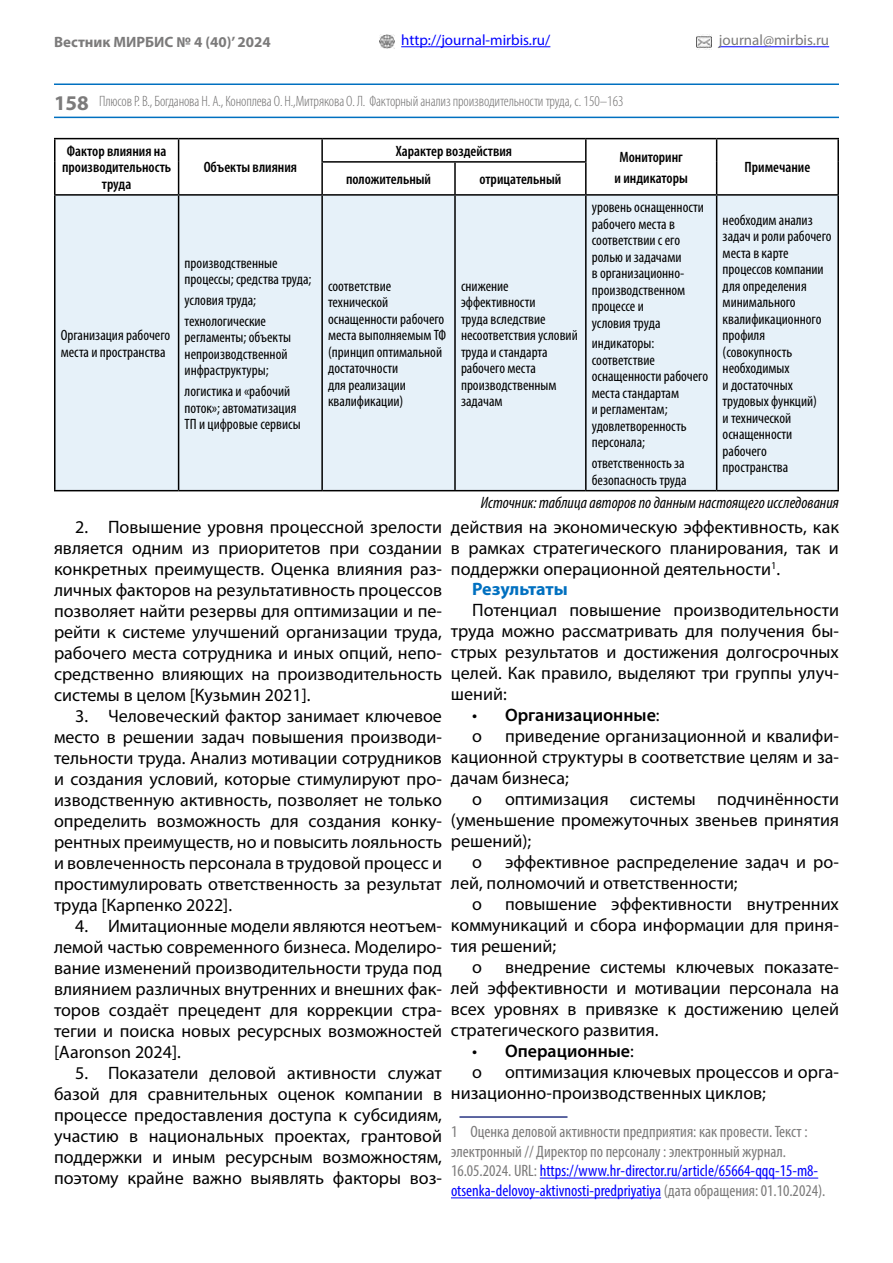
<style>
.page{position:relative;width:893px;height:1263px;background:#fff}
.page>*{position:absolute;margin:0;border:0;box-sizing:border-box;transform-origin:0 0}
.t1{font:700 21px "Myriad Pro";color:#7c7b7b}
.t2{font:18px/21px "Myriad Pro";color:#000;text-align:justify}
.t3{font:600 18px/21px "Myriad Pro";color:#000}
.t4{font:700 18px "Myriad Pro";letter-spacing:-.015em;color:#0070c0}
.t5{font:condensed 16.5px/19.8px "Myriad Pro";color:#7c7b7b}
.t6{font:italic condensed 16.5px "Myriad Pro";color:#000}
.t7{font:condensed 15px/16.5px "Myriad Pro";color:#000}
.t8{font:600 condensed 15px/16.5px "Myriad Pro";color:#000;text-align:center}
.t9{font:300 condensed 15px "Myriad Pro";letter-spacing:-.01em;color:#706f6f}
.t10{font:15px "Myriad Pro";color:#00f}
.t11{font:700 15px "Myriad Pro";color:#7c7b7b}
.t12{font:15px "Myriad Pro";color:#7c7b7b}
.s1{font-weight:400}
.s2{color:#00f}
</style>
<div class="page">
<hr style="left:719px;top:46px;width:110px;height:1px;background:#00f">
<hr style="left:54px;top:117px;width:785px;height:1px;background:#0070c0">
<img style="left:380px;top:34px;width:14px;height:15px">
<img style="left:696px;top:34px;width:16px;height:15px">
<hr style="left:401px;top:46px;width:149px;height:1px;background:#00f">
<hr style="left:54px;top:83px;width:785px;height:2px;background:#0070c0">
<div style="left:56px;top:196px;width:781px;height:294px;background:#e6f1f9"></div>
<hr style="left:54px;top:138px;width:125px;height:1px;background:#000">
<hr style="left:54px;top:139px;width:2px;height:23px;background:#000">
<hr style="left:179px;top:138px;width:143px;height:1px;background:#000">
<svg style="left:178px;top:139px;width:1px;height:23px"></svg>
<hr style="left:322px;top:138px;width:133px;height:1px;background:#000">
<hr style="left:321px;top:139px;width:2px;height:22px;background:#000">
<hr style="left:455px;top:138px;width:131px;height:1px;background:#000">
<hr style="left:586px;top:138px;width:131px;height:1px;background:#000">
<hr style="left:585px;top:139px;width:2px;height:22px;background:#000">
<hr style="left:717px;top:138px;width:122px;height:1px;background:#000">
<svg style="left:716px;top:139px;width:1px;height:23px"></svg>
<hr style="left:837px;top:139px;width:2px;height:23px;background:#000">
<hr style="left:54px;top:162px;width:2px;height:32px;background:#000">
<hr style="left:178px;top:162px;width:1px;height:32px;background:#000">
<hr style="left:321px;top:161px;width:134px;height:2px;background:#000">
<hr style="left:321px;top:163px;width:2px;height:31px;background:#000">
<hr style="left:455px;top:161px;width:132px;height:2px;background:#000">
<hr style="left:454px;top:163px;width:2px;height:31px;background:#000">
<hr style="left:585px;top:163px;width:2px;height:31px;background:#000">
<hr style="left:716px;top:162px;width:1px;height:32px;background:#000">
<hr style="left:837px;top:162px;width:2px;height:32px;background:#000">
<hr style="left:54px;top:194px;width:125px;height:2px;background:#000">
<hr style="left:54px;top:196px;width:2px;height:294px;background:#000">
<hr style="left:179px;top:194px;width:143px;height:2px;background:#000">
<hr style="left:178px;top:196px;width:1px;height:294px;background:#000">
<hr style="left:322px;top:194px;width:133px;height:2px;background:#000">
<hr style="left:321px;top:196px;width:2px;height:294px;background:#000">
<hr style="left:455px;top:194px;width:131px;height:2px;background:#000">
<hr style="left:454px;top:196px;width:2px;height:294px;background:#000">
<hr style="left:586px;top:194px;width:131px;height:2px;background:#000">
<hr style="left:585px;top:196px;width:2px;height:294px;background:#000">
<hr style="left:717px;top:194px;width:122px;height:2px;background:#000">
<hr style="left:716px;top:196px;width:1px;height:294px;background:#000">
<hr style="left:837px;top:196px;width:2px;height:294px;background:#000">
<hr style="left:54px;top:490px;width:125px;height:1px;background:#000">
<hr style="left:179px;top:490px;width:143px;height:1px;background:#000">
<hr style="left:322px;top:490px;width:133px;height:1px;background:#000">
<hr style="left:455px;top:490px;width:131px;height:1px;background:#000">
<hr style="left:586px;top:490px;width:131px;height:1px;background:#000">
<hr style="left:717px;top:490px;width:122px;height:1px;background:#000">
<hr style="left:459px;top:1116px;width:108px;height:2px;background:#283583">
<hr style="left:540px;top:1178px;width:278px;height:1px;background:#00f">
<hr style="left:451px;top:1197px;width:210px;height:1px;background:#00f">
<p class="t11" style="left:54px;top:32px;width:218px">Вестник МИРБИС № 4 (40)’ 2024</p>
<p class="t12" style="left:719px;top:31px;width:112px">journal@mirbis.ru</p>
<p class="t10" style="left:401px;top:31px;width:151px">http://journal-mirbis.ru/</p>
<p class="t1" style="left:54px;top:89px;width:36px">158</p>
<p class="t9" style="left:99px;top:92px;width:526px">Плюсов Р. В., Богданова Н. А., Коноплева О. Н.,Митрякова О. Л. Факторный анализ производительности труда, с. 150–163</p>
<p class="t8" style="left:62px;top:142px;width:111px">Фактор влияния на производительность труда</p>
<p class="t8" style="left:204px;top:159px;width:95px">Объекты влияния</p>
<p class="t7" style="left:61px;top:327px;width:111px">Организация рабочего места и пространства</p>
<p class="t7" style="left:185px;top:254px;width:128px">производственные процессы; средства труда;</p>
<p class="t7" style="left:185px;top:289px;width:83px;line-height:20.7px">условия труда; технологические</p>
<p class="t7" style="left:185px;top:329px;width:108px">регламенты; объекты непроизводственной инфраструктуры;</p>
<p class="t7" style="left:185px;top:383px;width:118px">логистика и «рабочий поток»; автоматизация<br>ТП и цифровые сервисы</p>
<p class="t8" style="left:396px;top:142px;width:118px">Характер воздействия</p>
<p class="t8" style="left:615px;top:146px;width:75px;line-height:20.7px">Мониторинг и индикаторы</p>
<p class="t8" style="left:744px;top:159px;width:67px">Примечание</p>
<p class="t8" style="left:346px;top:170px;width:87px">положительный</p>
<p class="t8" style="left:479px;top:170px;width:83px">отрицательный</p>
<p class="t7" style="left:592px;top:199px;width:114px">уровень оснащенности рабочего места в соответствии с его ролью и задачами<br>в организационно&shy;производственном процессе и<br>условия труда</p>
<p class="t7" style="left:592px;top:335px;width:118px">индикаторы: соответствие оснащенности рабочего места стандартам<br>и регламентам; удовлетворенность персонала;</p>
<p class="t7" style="left:592px;top:455px;width:96px">ответственность за безопасность труда</p>
<p class="t7" style="left:723px;top:211px;width:110px">необходим анализ задач и роли рабочего места в карте процессов компании для определения минимального квалификационного профиля (совокупность необходимых<br>и достаточных трудовых функций)<br>и технической оснащенности рабочего пространства</p>
<p class="t6" style="left:481px;top:492px;width:360px">Источник: таблица авторов по данным настоящего исследования</p>
<p class="t7" style="left:328px;top:277px;width:119px">соответствие технической оснащенности рабочего места выполняемым ТФ (принцип оптимальной достаточности<br>для реализации квалификации)</p>
<p class="t7" style="left:461px;top:277px;width:118px">снижение эффективности<br>труда вследствие несоответствия условий труда и стандарта рабочего места производственным задачам</p>
<p class="t2" style="left:54px;top:516px;width:389px;text-indent:21px">2. Повышение уровня процессной зрелости является одним из приоритетов при создании конкретных преимуществ. Оценка влияния раз&shy;личных факторов на результативность процессов позволяет найти резервы для оптимизации и пе&shy;рейти к системе улучшений организации труда, рабочего места сотрудника и иных опций, непо&shy;средственно влияющих на производительность системы в целом [Кузьмин 2021].</p>
<p class="t2" style="left:54px;top:705px;width:389px;text-indent:21px">3. Человеческий фактор занимает ключевое место в решении задач повышения производи&shy;тельности труда. Анализ мотивации сотрудников и создания условий, которые стимулируют про&shy;изводственную активность, позволяет не только определить возможность для создания конку&shy;рентных преимуществ, но и повысить лояльность и вовлеченность персонала в трудовой процесс и простимулировать ответственность за результат труда [Карпенко 2022].</p>
<p class="t2" style="left:54px;top:915px;width:389px;text-indent:21px">4. Имитационные модели являются неотъем&shy;лемой частью современного бизнеса. Моделиро&shy;вание изменений производительности труда под влиянием различных внутренних и внешних фак&shy;торов создаёт прецедент для коррекции стра&shy;тегии и поиска новых ресурсных возможностей [Aaronson 2024].</p>
<p class="t2" style="left:54px;top:1062px;width:389px;text-indent:21px">5. Показатели деловой активности служат базой для сравнительных оценок компании в процессе предоставления доступа к субсидиям, участию в национальных проектах, грантовой поддержки и иным ресурсным возможностям, поэтому крайне важно выявлять факторы воз-</p>
<p class="t2" style="left:451px;top:516px;width:389px">действия на экономическую эффективность, как</p>
<p class="t2" style="left:451px;top:537px;width:389px">в рамках стратегического планирования, так и</p>
<p class="t2" style="left:451px;top:558px;width:331px">поддержки операционной деятельности<sup>1</sup>.</p>
<p class="t4" style="left:472px;top:577px;width:97px">Результаты</p>
<p class="t2" style="left:451px;top:599px;width:389px;text-indent:21px">Потенциал повышение производительности труда можно рассматривать для получения бы&shy;стрых результатов и достижения долгосрочных целей. Как правило, выделяют три группы улуч&shy;шений:</p>
<p class="t3" style="left:472px;top:704px;width:189px"><span class="s1">•</span> Организационные<span class="s1">: o</span></p>
<p class="t2" style="left:505px;top:725px;width:335px">приведение организационной и квалифи-</p>
<p class="t2" style="left:451px;top:746px;width:389px">кационной структуры в соответствие целям и за-</p>
<p class="t2" style="left:451px;top:767px;width:119px">дачам бизнеса;</p>
<p class="t2" style="left:472px;top:788px;width:11px">o</p>
<p class="t2" style="left:505px;top:788px;width:335px">оптимизация системы подчинённости</p>
<p class="t2" style="left:451px;top:809px;width:389px">(уменьшение промежуточных звеньев принятия</p>
<p class="t2" style="left:451px;top:830px;width:82px">решений);</p>
<p class="t2" style="left:472px;top:851px;width:11px">o</p>
<p class="t2" style="left:505px;top:851px;width:335px">эффективное распределение задач и ро-</p>
<p class="t2" style="left:451px;top:872px;width:288px">лей, полномочий и ответственности;</p>
<p class="t2" style="left:472px;top:893px;width:11px">o</p>
<p class="t2" style="left:505px;top:893px;width:335px">повышение эффективности внутренних</p>
<p class="t2" style="left:451px;top:914px;width:389px">коммуникаций и сбора информации для приня-</p>
<p class="t2" style="left:451px;top:935px;width:107px">тия решений;</p>
<p class="t2" style="left:472px;top:956px;width:11px">o</p>
<p class="t2" style="left:451px;top:956px;width:389px;text-indent:54px">внедрение системы ключевых показате&shy;лей эффективности и мотивации персонала на всех уровнях в привязке к достижению целей стратегического развития.</p>
<p class="t3" style="left:472px;top:1040px;width:163px"><span class="s1">•</span> Операционные<span class="s1">: o</span></p>
<p class="t2" style="left:451px;top:1061px;width:389px;text-indent:54px">оптимизация ключевых процессов и орга&shy;низационно-производственных циклов;</p>
<p class="t5" style="left:451px;top:1121px;width:376px">1 Оценка деловой активности предприятия: как провести. Текст : электронный // Директор по персоналу : электронный журнал.<br>16.05.2024. URL: <span class="s2">https://www.hr-director.ru/article/65664-qqq-15-m8- otsenka-delovoy-aktivnosti-predpriyatiya</span> (дата обращения: 01.10.2024).</p>
</div>
